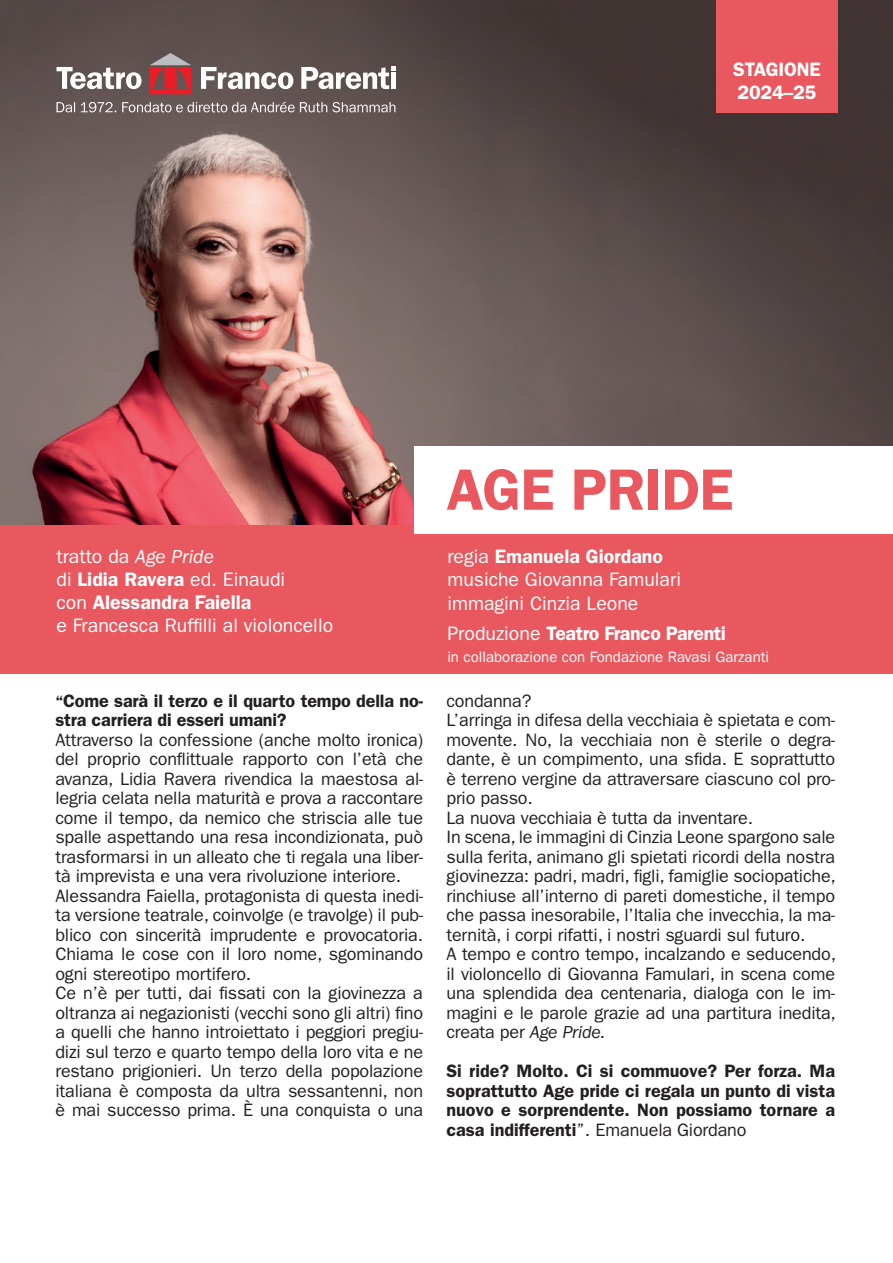
<style>
.page{position:relative;width:893px;height:1263px;background:#fff}
.page>*{position:absolute;margin:0;border:0;box-sizing:border-box;transform-origin:0 0}
.t1{font:600 58.5px "ITC Franklin Gothic Std";letter-spacing:-.01em;color:#e9585f}
.t2{font:600 19.95px "ITC Franklin Gothic Std";color:#fff}
.t3{font:19.5px/23.4px "ITC Franklin Gothic Std";color:#fff}
.t4{font:600 19.5px/23.4px "ITC Franklin Gothic Std";letter-spacing:-.01em;color:#fff}
.t5{font:18px/19.5px "ITC Franklin Gothic Std";letter-spacing:-.01em;color:#231f20;text-align:justify}
.t6{font:600 18px/19.5px "ITC Franklin Gothic Std";letter-spacing:-.01em;color:#231f20}
.t7{font:15px "ITC Franklin Gothic Std";color:#fff}
.s1{font-style:italic}
.s2{font-weight:600}
.s3{font-weight:400;font-size:19.5px}
.s4{font-size:16.5px}
.s5{font-weight:400}
</style>
<div class="page">
<img style="left:0;top:0;width:893px;height:525px">
<div style="left:0;top:525px;width:893px;height:149px;background:#e9585f"></div>
<div style="left:415px;top:446px;width:478px;height:87px;background:#fff"></div>
<div style="left:716px;top:0;width:122px;height:112px;background:#e9585f"></div>
<hr style="left:150px;top:90px;width:41px;height:4px;background:#ec1d26">
<svg style="left:56px;top:53px;width:340px;height:36px"></svg>
<svg style="left:56px;top:102px;width:339px;height:10px;background:#8c8281"></svg>
<p class="t4" style="left:733px;top:57px;width:89px">STAGIONE<br>2024–25</p>
<p class="t3" style="left:56px;top:545px;width:230px">tratto da <span class="s1">Age Pride<br></span>di <span class="s2">Lidia Ravera</span> ed. Einaudi</p>
<p class="t2" style="left:56px;top:590px;width:196px"><span class="s3">con</span> Alessandra Faiella</p>
<p class="t3" style="left:56px;top:614px;width:278px">e Francesca Ruffilli al violoncello</p>
<p class="t6" style="left:55px;top:691px;width:369px"><span class="s4">“</span>Come sarà il terzo e il quarto tempo della no&shy;stra carriera di esseri umani?</p>
<p class="t5" style="left:55px;top:730px;width:369px">Attraverso la confessione (anche molto ironica) del proprio conflittuale rapporto con l’età che avanza, Lidia Ravera rivendica la maestosa al&shy;legria celata nella maturità e prova a raccontare come il tempo, da nemico che striscia alle tue spalle aspettando una resa incondizionata, può trasformarsi in un alleato che ti regala una liber&shy;tà imprevista e una vera rivoluzione interiore.</p>
<p class="t5" style="left:55px;top:886px;width:369px">Alessandra Faiella, protagonista di questa inedi&shy;ta versione teatrale, coinvolge (e travolge) il pub&shy;blico con sincerità imprudente e provocatoria.<br>Chiama le cose con il loro nome, sgominando ogni stereotipo mortifero.</p>
<p class="t5" style="left:55px;top:984px;width:369px">Ce n’è per tutti, dai fissati con la giovinezza a oltranza ai negazionisti (vecchi sono gli altri) fino a quelli che hanno introiettato i peggiori pregiu&shy;dizi sul terzo e quarto tempo della loro vita e ne restano prigionieri. Un terzo della popolazione italiana è composta da ultra sessantenni, non è mai successo prima. È una conquista o una</p>
<p class="t1" style="left:446px;top:455px;width:288px">AGE PRIDE</p>
<p class="t4" style="left:447px;top:545px;width:217px"><span class="s5">regia</span> Emanuela Giordano</p>
<p class="t3" style="left:447px;top:568px;width:235px">musiche Giovanna Famulari</p>
<p class="t3" style="left:447px;top:592px;width:193px">immagini Cinzia Leone</p>
<p class="t4" style="left:447px;top:621px;width:280px"><span class="s5">Produzione</span> Teatro Franco Parenti</p>
<p class="t7" style="left:447px;top:649px;width:323px">in collaborazione con Fondazione Ravasi Garzanti</p>
<p class="t5" style="left:446px;top:691px;width:86px">condanna?</p>
<p class="t5" style="left:446px;top:711px;width:390px">L’arringa in difesa della vecchiaia è spietata e com&shy;movente. No, la vecchiaia non è sterile o degra&shy;dante, è un compimento, una sfida. E soprattutto è terreno vergine da attraversare ciascuno col pro&shy;prio passo.</p>
<p class="t5" style="left:446px;top:808px;width:308px">La nuova vecchiaia è tutta da inventare.</p>
<p class="t5" style="left:446px;top:828px;width:391px">In scena, le immagini di Cinzia Leone spargono sale sulla ferita, animano gli spietati ricordi della nostra giovinezza: padri, madri, figli, famiglie sociopatiche, rinchiuse all’interno di pareti domestiche, il tempo che passa inesorabile, l’Italia che invecchia, la ma&shy;ternità, i corpi rifatti, i nostri sguardi sul futuro.</p>
<p class="t5" style="left:446px;top:945px;width:391px">A tempo e contro tempo, incalzando e seducendo, il violoncello di Giovanna Famulari, in scena come una splendida dea centenaria, dialoga con le im&shy;magini e le parole grazie ad una partitura inedita, creata per <span class="s1">Age Pride.</span></p>
<p class="t6" style="left:446px;top:1061px;width:390px;text-align:justify">Si ride? Molto. Ci si commuove? Per forza. Ma soprattutto Age pride ci regala un punto di vista nuovo e sorprendente. Non possiamo tornare a casa indifferenti<span class="s5">”. Emanuela Giordano</span></p>
</div>
